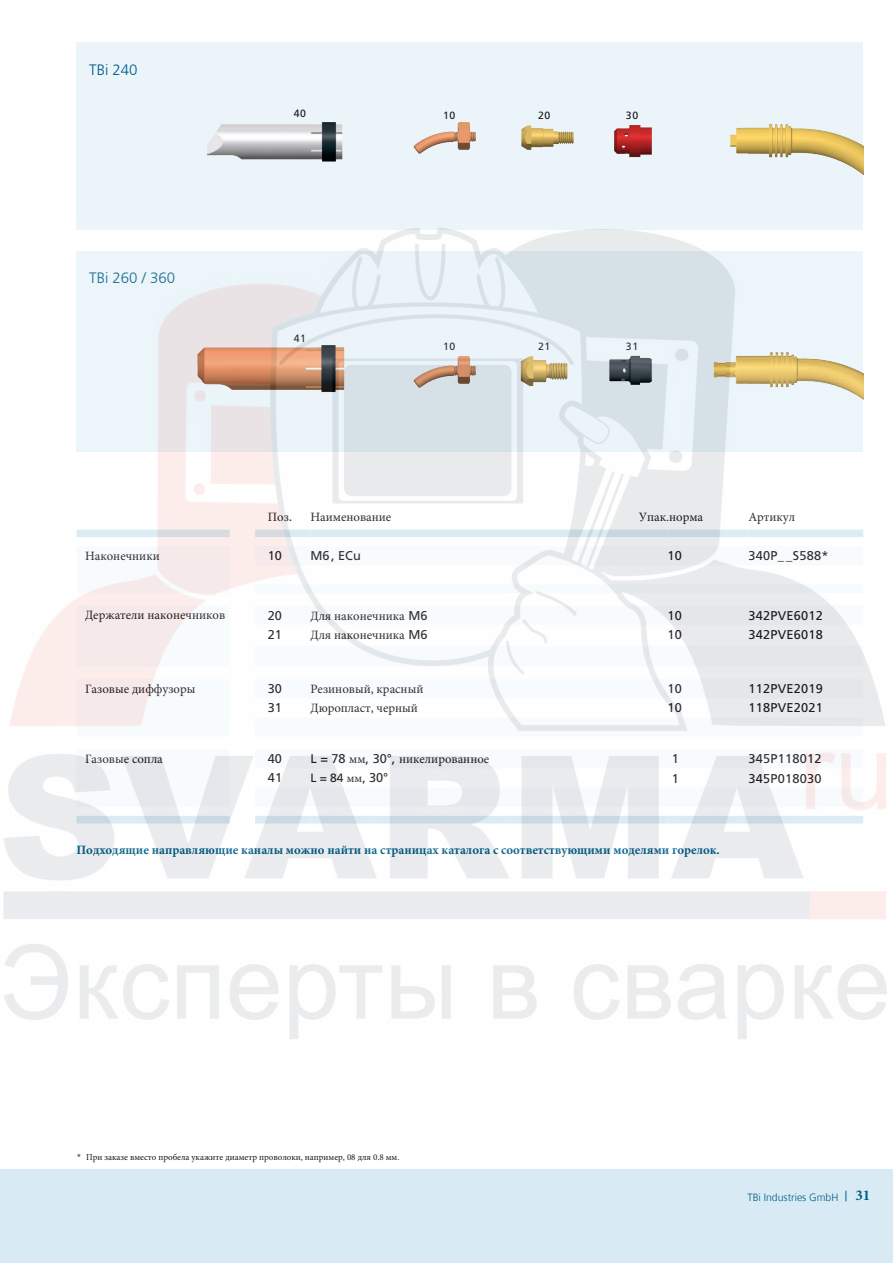
<style>
.page{position:relative;width:893px;height:1263px;background:#fff}
.page>*{position:absolute;margin:0;border:0;box-sizing:border-box;transform-origin:0 0}
.t1{font:300 15px "Frutiger";color:#005d88}
.t2{font:12.75px "Minion Pro";color:#1a171c}
.t3{font:12.75px "Frutiger LT Std";letter-spacing:.02em;color:#1a171c}
.t4{font:700 12.75px "Minion Pro";color:#005d88}
.t5{font:12px "Frutiger LT Std";color:#1a171c}
.t6{font:300 10.5px "Frutiger";color:#005d88}
.t7{font:10.5px "Frutiger LT Std";letter-spacing:.05em;color:#1a171c}
.t8{font:9px "Minion Pro";color:#1a171c}
.s1{font-family:"Frutiger LT Std"}
.s2{font-family:"Minion Pro"}
.s3{font-size:12.75px}
.s4{font-family:"Frutiger";font-weight:300}
.s5{font-family:"Minion Pro";font-weight:700;font-size:15px}
</style>
<div class="page">
<div style="left:0;top:1169px;width:893px;height:94px;background:#d8eaf3"></div>
<div style="left:77px;top:43px;width:786px;height:187px;background:#eaf4f9"></div>
<img style="left:730px;top:124px;width:133px;height:51px">
<img style="left:207px;top:122px;width:136px;height:40px">
<img style="left:614px;top:125px;width:38px;height:33px">
<img style="left:521px;top:125px;width:53px;height:25px">
<img style="left:413px;top:131px;width:63px;height:23px">
<img style="left:454px;top:122px;width:18px;height:32px">
<img style="left:3px;top:222px;width:884px;height:817px">
<p class="t1" style="left:89px;top:61px;width:50px">TBi 240</p>
<p class="t1" style="left:89px;top:270px;width:87px">TBi 260 / 360</p>
<p class="t7" style="left:294px;top:107px;width:14px">40</p>
<p class="t7" style="left:443px;top:109px;width:14px">10</p>
<p class="t7" style="left:538px;top:109px;width:14px">20</p>
<p class="t7" style="left:626px;top:109px;width:14px">30</p>
<p class="t7" style="left:294px;top:332px;width:14px">41</p>
<p class="t7" style="left:443px;top:340px;width:14px">10</p>
<p class="t7" style="left:538px;top:340px;width:14px">21</p>
<p class="t7" style="left:626px;top:340px;width:14px">31</p>
<p class="t2" style="left:268px;top:508px;width:26px">Поз<span class="s1">.</span></p>
<p class="t2" style="left:310px;top:508px;width:82px">Наименование</p>
<p class="t2" style="left:639px;top:508px;width:66px">Упак.норма</p>
<p class="t2" style="left:748px;top:508px;width:48px">Артикул</p>
<p class="t2" style="left:85px;top:547px;width:76px">Наконечники</p>
<p class="t3" style="left:268px;top:548px;width:16px">10</p>
<p class="t3" style="left:310px;top:548px;width:52px">M6, ECu</p>
<p class="t3" style="left:668px;top:548px;width:16px">10</p>
<p class="t3" style="left:748px;top:548px;width:82px">340P_ _S588*</p>
<p class="t2" style="left:85px;top:607px;width:142px">Держатели наконечников</p>
<p class="t3" style="left:268px;top:608px;width:16px">20</p>
<p class="t2" style="left:310px;top:607px;width:119px">Для наконечника <span class="s1">M6</span></p>
<p class="t3" style="left:668px;top:608px;width:16px">10</p>
<p class="t3" style="left:748px;top:608px;width:76px">342PVE6012</p>
<p class="t3" style="left:268px;top:627px;width:16px">21</p>
<p class="t2" style="left:310px;top:626px;width:119px">Для наконечника <span class="s1">M6</span></p>
<p class="t3" style="left:668px;top:627px;width:16px">10</p>
<p class="t3" style="left:748px;top:627px;width:76px">342PVE6018</p>
<p class="t2" style="left:85px;top:680px;width:112px">Газовые диффузоры</p>
<p class="t3" style="left:268px;top:681px;width:16px">30</p>
<p class="t2" style="left:310px;top:680px;width:115px">Резиновый, красный</p>
<p class="t3" style="left:668px;top:681px;width:16px">10</p>
<p class="t3" style="left:748px;top:681px;width:76px">112PVE2019</p>
<p class="t3" style="left:268px;top:700px;width:16px">31</p>
<p class="t2" style="left:310px;top:699px;width:109px">Дюропласт, черный</p>
<p class="t3" style="left:668px;top:700px;width:16px">10</p>
<p class="t3" style="left:748px;top:700px;width:76px">118PVE2021</p>
<p class="t2" style="left:85px;top:750px;width:79px">Газовые сопла</p>
<p class="t3" style="left:268px;top:751px;width:16px">40</p>
<p class="t2" style="left:310px;top:750px;width:180px"><span class="s1">L = 78</span> мм<span class="s1">, 30°,</span> никелированное</p>
<p class="t3" style="left:672px;top:751px;width:9px">1</p>
<p class="t3" style="left:748px;top:751px;width:75px">345P118012</p>
<p class="t3" style="left:268px;top:770px;width:16px">41</p>
<p class="t5" style="left:310px;top:771px;width:79px">L = 84 <span class="s2">мм</span>, <span class="s3">30°</span></p>
<p class="t3" style="left:672px;top:771px;width:9px">1</p>
<p class="t3" style="left:748px;top:771px;width:75px">345P018030</p>
<p class="t4" style="left:77px;top:841px;width:645px">Подходящие направляющие каналы можно найти на страницах каталога с соответствующими моделями горелок.</p>
<p class="t8" style="left:77px;top:1151px;width:324px"><span class="s4">*</span> При заказе вместо пробела укажите диаметр проволоки, например, 08 для 0.8 мм.</p>
<p class="t6" style="left:747px;top:1192px;width:125px">TBi Industries GmbH <span class="s5">31</span></p>
</div>
